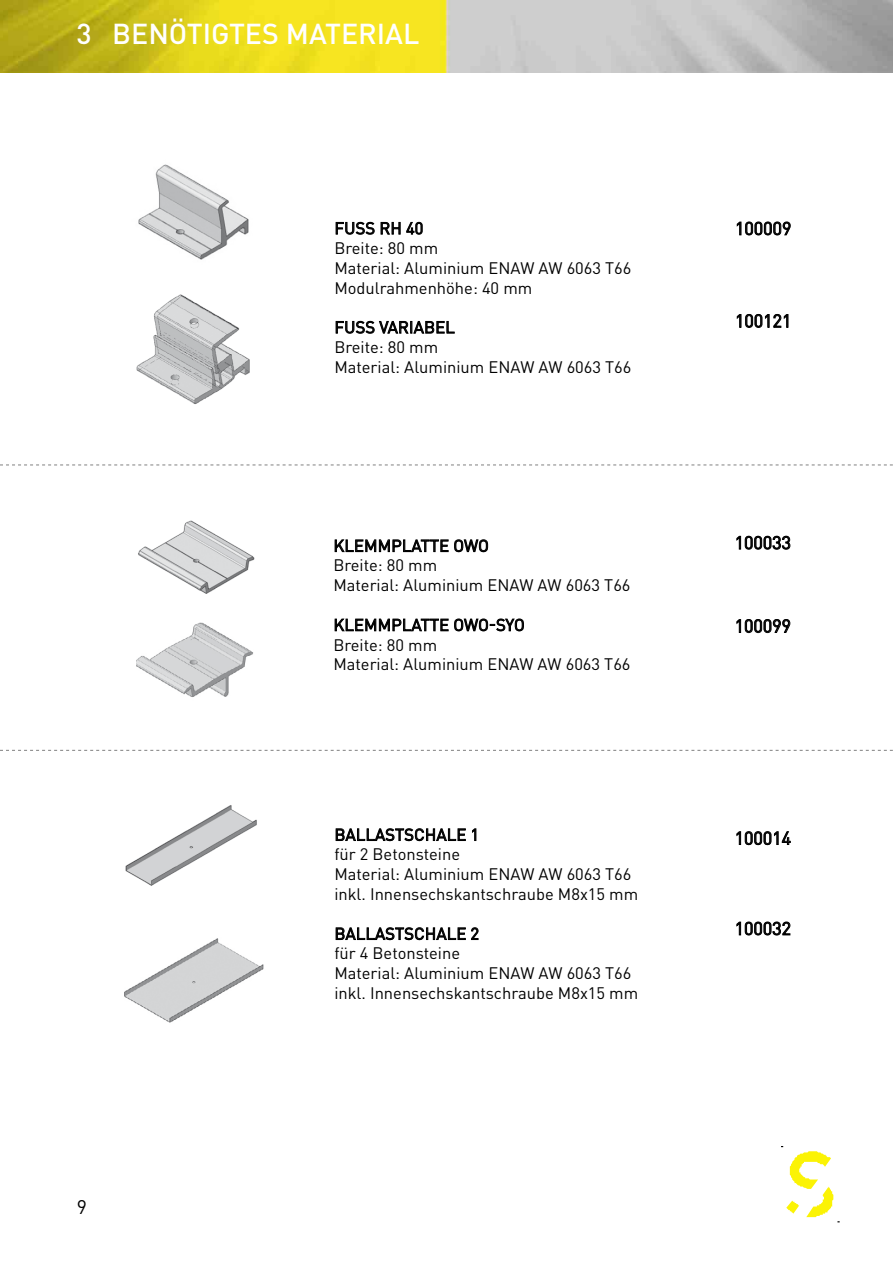
<style>
.page{position:relative;width:893px;height:1263px;background:#fff}
.page>*{position:absolute;margin:0;border:0;box-sizing:border-box;transform-origin:0 0}
.t1{font:500 28.5px "DIN Pro";color:#fff}
.t2{font:19.5px "DIN Pro";color:#000}
.t3{font:18px "DIN Pro";color:#000}
.t4{font:16.5px/19.8px "DIN Pro";color:#000}
</style>
<div class="page">
<img style="left:0;top:0;width:893px;height:72px">
<svg style="left:782px;top:1146px;width:57px;height:76px"></svg>
<svg style="left:736px;top:535px;width:55px;height:15px"></svg>
<svg style="left:736px;top:619px;width:55px;height:14px"></svg>
<svg style="left:736px;top:831px;width:55px;height:14px"></svg>
<svg style="left:736px;top:921px;width:55px;height:15px"></svg>
<svg style="left:736px;top:221px;width:55px;height:15px"></svg>
<svg style="left:736px;top:314px;width:53px;height:14px"></svg>
<svg style="left:334px;top:539px;width:155px;height:14px"></svg>
<svg style="left:334px;top:618px;width:190px;height:14px"></svg>
<svg style="left:335px;top:222px;width:88px;height:13px"></svg>
<svg style="left:335px;top:320px;width:120px;height:14px"></svg>
<svg style="left:335px;top:828px;width:131px;height:13px"></svg>
<svg style="left:472px;top:828px;width:5px;height:13px"></svg>
<svg style="left:335px;top:927px;width:144px;height:13px"></svg>
<svg style="left:0;top:465px;width:893px;height:1px"></svg>
<svg style="left:0;top:750px;width:893px;height:1px"></svg>
<img style="left:138px;top:164px;width:111px;height:96px">
<img style="left:138px;top:520px;width:117px;height:74px">
<img style="left:125px;top:805px;width:132px;height:81px">
<img style="left:136px;top:294px;width:114px;height:110px">
<img style="left:136px;top:622px;width:117px;height:75px">
<img style="left:124px;top:938px;width:140px;height:85px">
<h1 class="t1" style="left:77px;top:11px;width:344px">3 BENÖTIGTES MATERIAL</h1>
<p class="t4" style="left:334px;top:217px;width:299px">FUSS RH 40<br>Breite: 80 mm<br>Material: Aluminium ENAW AW 6063 T66<br>Modulrahmenhöhe: 40 mm</p>
<p class="t4" style="left:334px;top:316px;width:299px">FUSS VARIABEL<br>Breite: 80 mm<br>Material: Aluminium ENAW AW 6063 T66</p>
<p class="t4" style="left:333px;top:534px;width:299px">KLEMMPLATTE OWO<br>Breite: 80 mm<br>Material: Aluminium ENAW AW 6063 T66</p>
<p class="t4" style="left:333px;top:613px;width:299px">KLEMMPLATTE OWO-SYO<br>Breite: 80 mm<br>Material: Aluminium ENAW AW 6063 T66</p>
<p class="t2" style="left:77px;top:1192px;width:12px">9</p>
<p class="t4" style="left:334px;top:823px;width:305px">BALLASTSCHALE 1<br>für 2 Betonsteine<br>Material: Aluminium ENAW AW 6063 T66 inkl. Innensechskantschraube M8x15 mm</p>
<p class="t4" style="left:334px;top:922px;width:305px">BALLASTSCHALE 2<br>für 4 Betonsteine<br>Material: Aluminium ENAW AW 6063 T66 inkl. Innensechskantschraube M8x15 mm</p>
<p class="t3" style="left:735px;top:214px;width:58px">100009</p>
<p class="t3" style="left:735px;top:307px;width:58px">100121</p>
<p class="t3" style="left:735px;top:528px;width:58px">100033</p>
<p class="t3" style="left:735px;top:612px;width:58px">100099</p>
<p class="t3" style="left:735px;top:824px;width:58px">100014</p>
<p class="t3" style="left:735px;top:914px;width:58px">100032</p>
</div>
